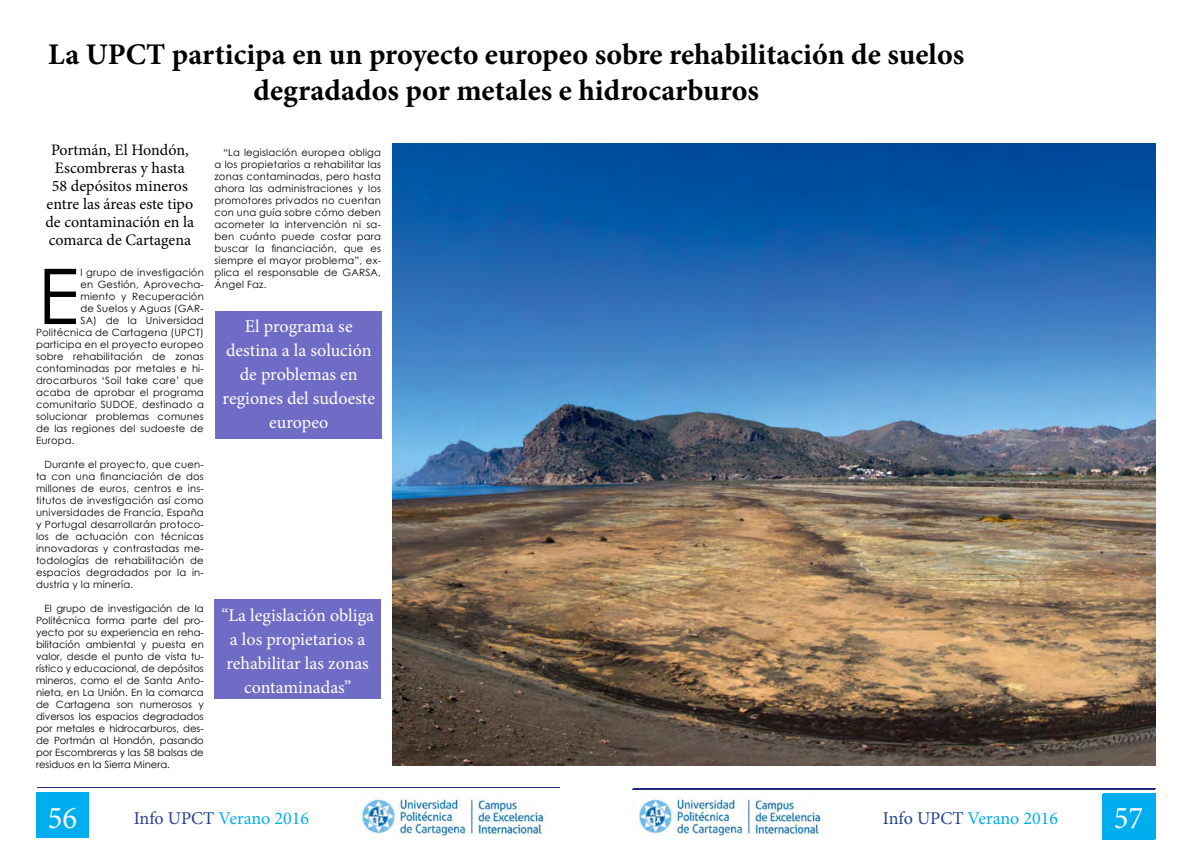
<style>
.page{position:relative;width:1191px;height:842px;background:#fff}
.page>*{position:absolute;margin:0;border:0;box-sizing:border-box;transform-origin:0 0}
.t1{font:76.8px "Century Gothic";color:#000}
.t2{font:31.8px "Minion Pro";color:#fff;scale:.96 1}
.t3{font:700 30px/36px "Minion Pro";color:#000;text-align:center}
.t4{font:18px/24px "Minion Pro";color:#fff;text-align:center}
.t5{font:18px "Minion Pro";color:#00aeef}
.t6{font:16px/18px "Minion Pro";color:#000;text-align:center}
.t7{font:10px/12px "Century Gothic";letter-spacing:.02em;color:#000;text-align:justify}
.s1{color:#25408f}
</style>
<div class="page">
<div style="left:37px;top:793px;width:52px;height:45px;background:#00aeef"></div>
<div style="left:1103px;top:793px;width:52px;height:46px;background:#00aeef"></div>
<hr style="left:37px;top:787px;width:522px;height:1px;background:#1d2b7a">
<hr style="left:633px;top:788px;width:522px;height:1px;background:#1d2b7a">
<img style="left:362px;top:797px;width:184px;height:39px">
<div style="left:1102px;top:794px;width:52px;height:45px;background:#00aeef"></div>
<hr style="left:632px;top:789px;width:522px;height:1px;background:#1d2b7a">
<img style="left:639px;top:797px;width:184px;height:39px">
<img style="left:393px;top:143px;width:762px;height:622px">
<div style="left:215px;top:311px;width:167px;height:128px;background:#706cc5"></div>
<div style="left:214px;top:600px;width:167px;height:99px;background:#706cc5"></div>
<h3 class="t3" style="left:48px;top:36px;width:917px">La UPCT participa en un proyecto europeo sobre rehabilitación de suelos degradados por metales e hidrocarburos</h3>
<h3 class="t6" style="left:45px;top:141px;width:150px">Portmán, El Hondón,<br>Escombreras y hasta<br>58 depósitos mineros entre las áreas este tipo de contaminación en la comarca de Cartagena</h3>
<h1 class="t1" style="left:38px;top:243px;width:43px">E</h1>
<p class="t7" style="left:80px;top:266px;width:125px">l grupo de investigación</p>
<p class="t7" style="left:80px;top:278px;width:125px">en Gestión, Aprovecha-</p>
<p class="t7" style="left:80px;top:290px;width:125px">miento y Recuperación</p>
<p class="t7" style="left:80px;top:302px;width:125px">de Suelos y Aguas (GAR-</p>
<p class="t7" style="left:80px;top:314px;width:125px">SA) de la Universidad</p>
<p class="t7" style="left:36px;top:326px;width:169px">Politécnica de Cartagena (UPCT)</p>
<p class="t7" style="left:36px;top:338px;width:169px">participa en el proyecto europeo</p>
<p class="t7" style="left:36px;top:350px;width:169px">sobre rehabilitación de zonas</p>
<p class="t7" style="left:36px;top:362px;width:169px">contaminadas por metales e hi-</p>
<p class="t7" style="left:36px;top:374px;width:169px">drocarburos ‘Soil take care’ que</p>
<p class="t7" style="left:36px;top:386px;width:169px">acaba de aprobar el programa</p>
<p class="t7" style="left:36px;top:398px;width:169px">comunitario SUDOE, destinado a</p>
<p class="t7" style="left:36px;top:410px;width:169px">solucionar problemas comunes</p>
<p class="t7" style="left:36px;top:422px;width:169px">de las regiones del sudoeste de</p>
<p class="t7" style="left:36px;top:434px;width:40px">Europa.</p>
<p class="t7" style="left:36px;top:458px;width:169px;text-indent:8px">Durante el proyecto, que cuen&shy;ta con una financiación de dos millones de euros, centros e ins&shy;titutos de investigación así como universidades de Francia, España y Portugal desarrollarán protoco&shy;los de actuación con técnicas innovadoras y contrastadas me&shy;todologías de rehabilitación de espacios degradados por la in&shy;dustria y la minería.</p>
<p class="t7" style="left:36px;top:602px;width:169px;text-indent:8px">El grupo de investigación de la Politécnica forma parte del pro&shy;yecto por su experiencia en reha&shy;bilitación ambiental y puesta en valor, desde el punto de vista tu&shy;rístico y educacional, de depósitos mineros, como el de Santa Anto&shy;nieta, en La Unión. En la comarca de Cartagena son numerosos y diversos los espacios degradados por metales e hidrocarburos, des&shy;de Portmán al Hondón, pasando por Escombreras y las 58 balsas de residuos en la Sierra Minera.</p>
<p class="t7" style="left:214px;top:146px;width:168px;text-indent:8px">“La legislación europea obliga a los propietarios a rehabilitar las zonas contaminadas, pero hasta ahora las administraciones y los promotores privados no cuentan con una guía sobre cómo deben acometer la intervención ni sa&shy;ben cuánto puede costar para buscar la financiación, que es siempre el mayor problema”, ex&shy;plica el responsable de GARSA, Ángel Faz.</p>
<h3 class="t4" style="left:223px;top:315px;width:154px">El programa se destina a la solución de problemas en regiones del sudoeste europeo</h3>
<h3 class="t4" style="left:221px;top:603px;width:154px">“La legislación obliga a los propietarios a rehabilitar las zonas contaminadas”</h3>
<h2 class="t2" style="left:48px;top:797px;width:32px">56</h2>
<h2 class="t2" style="left:1122px;top:797px;width:17px">3</h2>
<h3 class="t5" style="left:134px;top:806px;width:177px"><span class="s1">Info UPCT</span> Verano 2016</h3>
<h3 class="t5" style="left:883px;top:806px;width:177px"><span class="s1">Info UPCT</span> Verano 2016</h3>
<h2 class="t2" style="left:1113px;top:797px;width:32px">57</h2>
</div>
